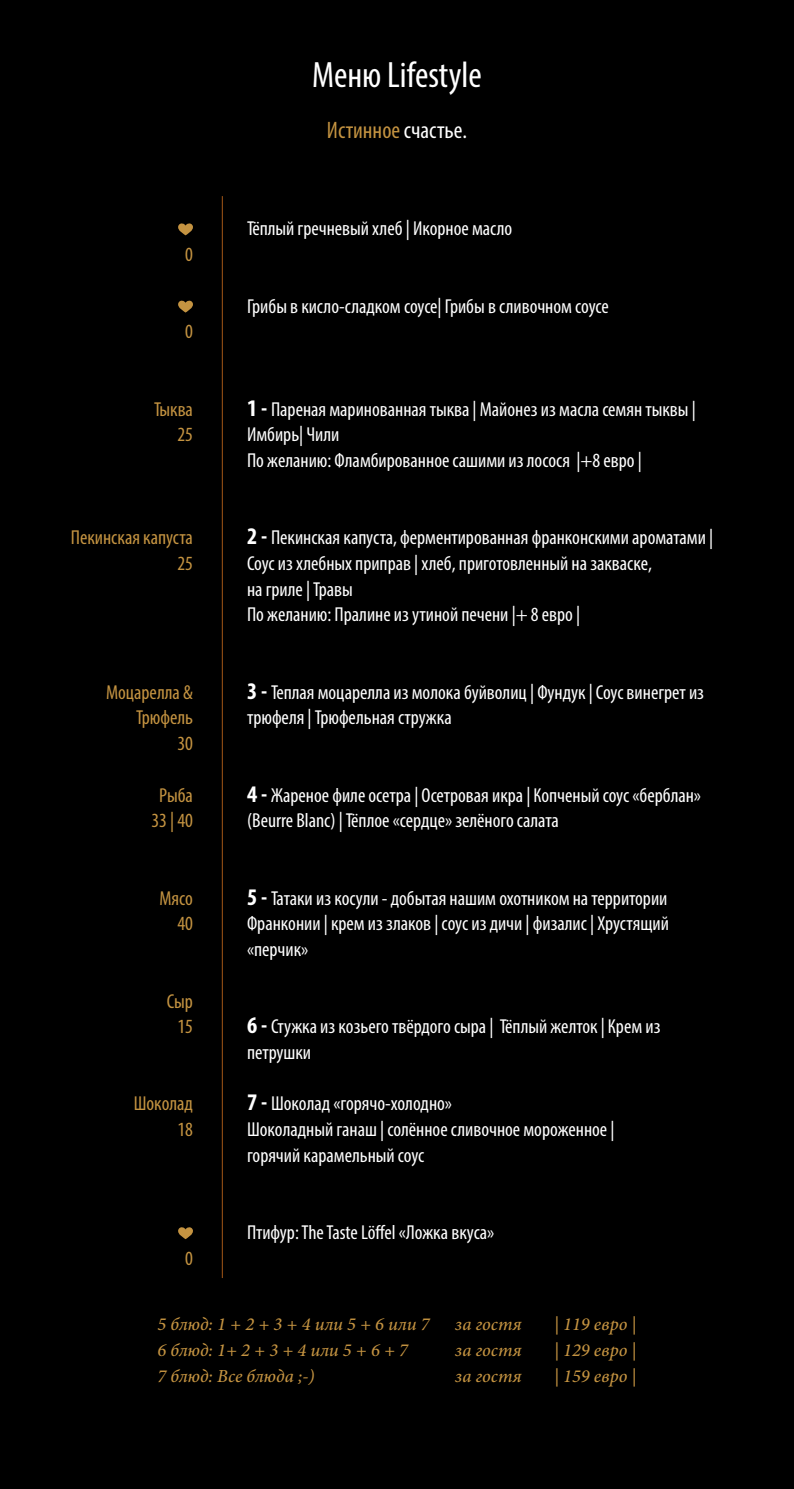
<style>
.page{position:relative;width:794px;height:1489px;background:#fff}
.page>*{position:absolute;margin:0;border:0;box-sizing:border-box;transform-origin:0 0}
.t1{font:condensed 36.75px "Myriad Pro";color:#fff}
.t2{font:condensed 23.8px "Myriad Pro";color:#c49341}
.t3{font:condensed 20.3px/25.7px "Myriad Pro";color:#fff}
.t4{font:condensed 20.3px/25.7px "Myriad Pro";color:#c49341;text-align:right}
.t5{font:italic 500 18.38px "Minion Pro";color:#c49341}
.s1{color:#fff}
.s2{font-weight:700;font-size:23.8px}
</style>
<div class="page">
<div style="left:0;top:0;width:794px;height:1488px;background:#000"></div>
<hr style="left:222px;top:196px;width:1px;height:1081px;background:#fff">
<svg style="left:178px;top:223px;width:15px;height:12px"></svg>
<svg style="left:178px;top:300px;width:15px;height:12px"></svg>
<svg style="left:178px;top:1227px;width:15px;height:12px"></svg>
<h1 class="t1" style="left:312px;top:52px;width:171px">Меню Lifestyle</h1>
<p class="t2" style="left:327px;top:116px;width:141px">Истинное <span class="s1">счастье.</span></p>
<p class="t4" style="left:185px;top:241px;width:9px">0</p>
<p class="t4" style="left:185px;top:318px;width:9px">0</p>
<p class="t4" style="left:154px;top:395px;width:40px">Тыква<br>25</p>
<p class="t4" style="left:71px;top:524px;width:124px">Пекинская капуста<br>25</p>
<p class="t4" style="left:106px;top:678px;width:88px">Моцарелла &amp;<br>Трюфель<br>30</p>
<p class="t4" style="left:151px;top:781px;width:43px;text-align:center">Рыба<br>33 | 40</p>
<p class="t4" style="left:159px;top:884px;width:35px">Мясо<br>40</p>
<p class="t4" style="left:167px;top:987px;width:28px;text-align:center">Сыр<br>15</p>
<p class="t4" style="left:134px;top:1090px;width:61px">Шоколад<br>18</p>
<p class="t4" style="left:185px;top:1244px;width:9px">0</p>
<p class="t3" style="left:247px;top:215px;width:267px">Тёплый гречневый хлеб | Икорное масло</p>
<p class="t3" style="left:247px;top:293px;width:363px">Грибы в кисло-сладком соусе| Грибы в сливочном соусе</p>
<p class="t3" style="left:247px;top:396px;width:450px"><span class="s2">1 -</span> Пареная маринованная тыква | Майонез из масла семян тыквы |<br>Имбирь| Чили<br>По желанию: Фламбированное сашими из лосося |+8 евро |</p>
<p class="t3" style="left:247px;top:524px;width:467px"><span class="s2">2 -</span> Пекинская капуста, ферментированная франконскими ароматами | Соус из хлебных приправ | хлеб, приготовленный на закваске,<br>на гриле | Травы<br>По желанию: Пралине из утиной печени |+ 8 евро |</p>
<p class="t3" style="left:247px;top:678px;width:458px"><span class="s2">3 -</span> Теплая моцарелла из молока буйволиц | Фундук | Соус винегрет из трюфеля | Трюфельная стружка</p>
<p class="t3" style="left:247px;top:781px;width:455px"><span class="s2">4 -</span> Жареное филе осетра | Осетровая икра | Копченый соус «берблан» (Beurre Blanc) | Тёплое «сердце» зелёного салата</p>
<p class="t3" style="left:247px;top:884px;width:423px;text-align:justify"><span class="s2">5 -</span> Татаки из косули - добытая нашим охотником на территории Франконии | крем из злаков | cоус из дичи | физалис | Хрустящий «перчик»</p>
<p class="t3" style="left:247px;top:1013px;width:415px"><span class="s2">6 -</span> Стужка из козьего твёрдого сыра | Тёплый желток | Крем из петрушки</p>
<p class="t3" style="left:247px;top:1090px;width:369px"><span class="s2">7 -</span> Шоколад «горячо-холодно»<br>Шоколадный ганаш | солённое сливочное мороженное | горячий карамельный соус</p>
<p class="t3" style="left:247px;top:1219px;width:249px">Птифур: The Taste Löffel «Ложка вкуса»</p>
<p class="t5" style="left:158px;top:1311px;width:273px">5 блюд: 1 + 2 + 3 + 4 или 5 + 6 или 7</p>
<p class="t5" style="left:455px;top:1311px;width:68px">за гостя</p>
<p class="t5" style="left:554px;top:1311px;width:83px">| 119 евро |</p>
<p class="t5" style="left:158px;top:1337px;width:252px">6 блюд: 1+ 2 + 3 + 4 или 5 + 6 + 7</p>
<p class="t5" style="left:455px;top:1337px;width:68px">за гостя</p>
<p class="t5" style="left:554px;top:1337px;width:83px">| 129 евро |</p>
<p class="t5" style="left:158px;top:1363px;width:159px">7 блюд: Все блюда ;-)</p>
<p class="t5" style="left:455px;top:1363px;width:68px">за гостя</p>
<p class="t5" style="left:554px;top:1363px;width:83px">| 159 евро |</p>
</div>
